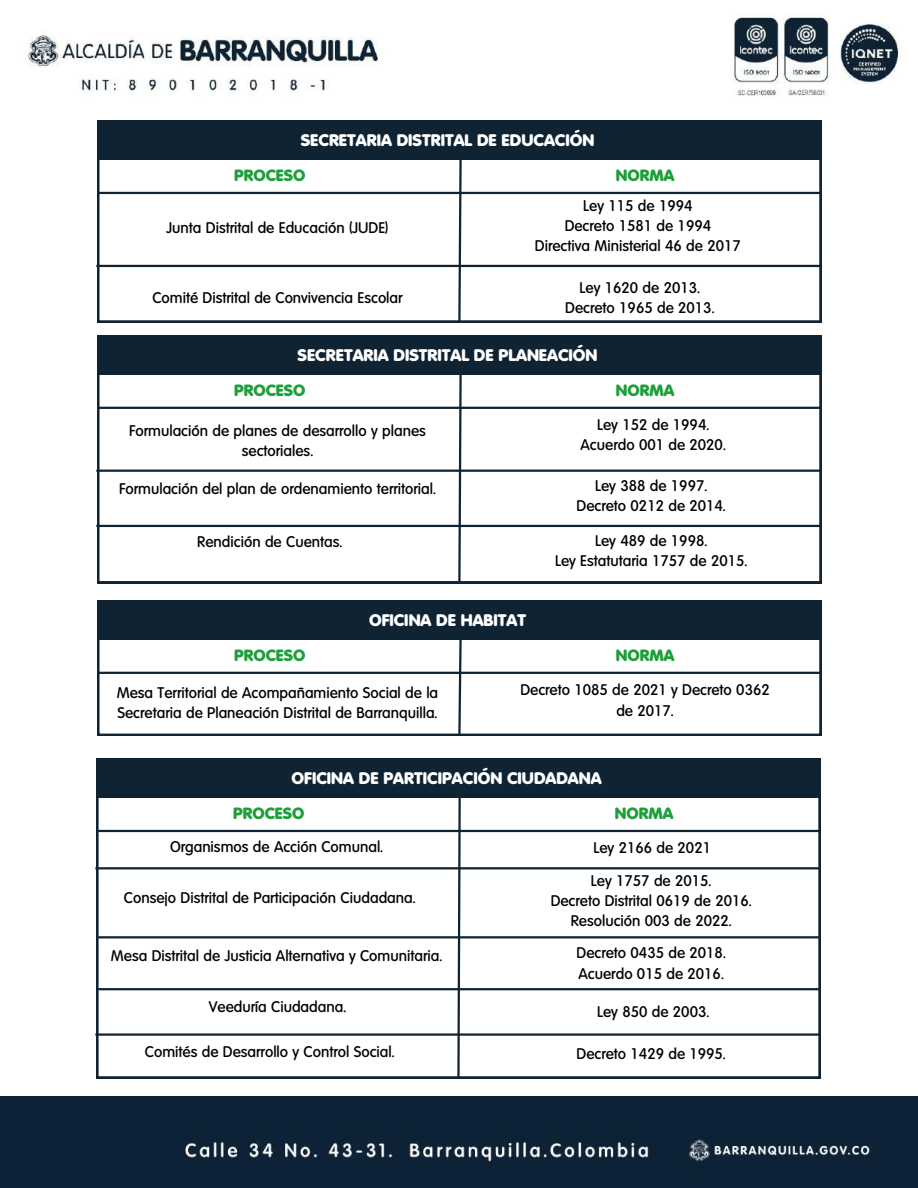
<style>
.page{position:relative;width:918px;height:1188px;background:#fff}
.page>*{position:absolute;margin:0;border:0;box-sizing:border-box;transform-origin:0 0}
.t1{font:800 16.35px "Volkswagen Serial";color:#fff}
.t2{font:800 15.9px "Volkswagen Serial";color:#1d9f3a}
.t3{font:500 15px/20.2px "Volkswagen Serial";color:#000;text-align:center}
</style>
<div class="page">
<img style="left:28px;top:15px;width:871px;height:82px">
<div style="left:0;top:1097px;width:918px;height:91px;background:#0d2237"></div>
<div style="left:97px;top:120px;width:725px;height:40px;background:#0f2333"></div>
<div style="left:97px;top:335px;width:725px;height:40px;background:#0f2333"></div>
<div style="left:96px;top:758px;width:725px;height:40px;background:#0f2333"></div>
<div style="left:97px;top:600px;width:725px;height:40px;background:#0f2333"></div>
<svg style="left:97px;top:160px;width:725px;height:162px"></svg>
<svg style="left:97px;top:375px;width:725px;height:208px"></svg>
<svg style="left:96px;top:798px;width:725px;height:280px"></svg>
<svg style="left:97px;top:640px;width:725px;height:96px"></svg>
<svg style="left:457px;top:160px;width:6px;height:163px"></svg>
<svg style="left:457px;top:375px;width:6px;height:209px"></svg>
<svg style="left:456px;top:798px;width:6px;height:281px"></svg>
<svg style="left:457px;top:640px;width:6px;height:96px"></svg>
<hr style="left:97px;top:192px;width:725px;height:2px;background:#0f2333">
<hr style="left:97px;top:407px;width:725px;height:2px;background:#0f2333">
<hr style="left:96px;top:830px;width:725px;height:2px;background:#0f2333">
<hr style="left:97px;top:672px;width:725px;height:2px;background:#0f2333">
<hr style="left:96px;top:265px;width:725px;height:2px;background:#0f2333">
<hr style="left:96px;top:525px;width:725px;height:2px;background:#0f2333">
<hr style="left:96px;top:988px;width:725px;height:2px;background:#0f2333">
<hr style="left:95px;top:1033px;width:725px;height:3px;background:#0f2333">
<hr style="left:96px;top:936px;width:725px;height:2px;background:#0f2333">
<hr style="left:96px;top:470px;width:725px;height:2px;background:#0f2333">
<hr style="left:95px;top:867px;width:725px;height:2px;background:#0f2333">
<p class="t1" style="left:301px;top:133px;width:295px">SECRETARIA DISTRITAL DE EDUCACIÓN</p>
<p class="t2" style="left:234px;top:168px;width:73px">PROCESO</p>
<p class="t2" style="left:616px;top:168px;width:60px">NORMA</p>
<p class="t3" style="left:167px;top:218px;width:223px">Junta Distrital de Educación (JUDE)</p>
<p class="t3" style="left:152px;top:289px;width:252px">Comité Distrital de Convivencia Escolar</p>
<p class="t3" style="left:535px;top:196px;width:207px">Ley 115 de 1994<br>Decreto 1581 de 1994<br>Directiva Ministerial 46 de 2017</p>
<p class="t3" style="left:565px;top:279px;width:151px">Ley 1620 de 2013.<br>Decreto 1965 de 2013.</p>
<p class="t1" style="left:298px;top:348px;width:302px">SECRETARIA DISTRITAL DE PLANEACIÓN</p>
<p class="t2" style="left:234px;top:383px;width:73px">PROCESO</p>
<p class="t2" style="left:616px;top:383px;width:60px">NORMA</p>
<p class="t3" style="left:129px;top:421px;width:298px">Formulación de planes de desarrollo y planes sectoriales.</p>
<p class="t3" style="left:581px;top:416px;width:147px">Ley 152 de 1994.<br>Acuerdo 001 de 2020.</p>
<p class="t3" style="left:119px;top:480px;width:318px">Formulación del plan de ordenamiento territorial.</p>
<p class="t3" style="left:577px;top:476px;width:151px">Ley 388 de 1997.<br>Decreto 0212 de 2014.</p>
<p class="t3" style="left:197px;top:533px;width:147px">Rendición de Cuentas.</p>
<p class="t3" style="left:555px;top:532px;width:194px">Ley 489 de 1998.<br>Ley Estatutaria 1757 de 2015.</p>
<p class="t1" style="left:369px;top:613px;width:159px">OFICINA DE HABITAT</p>
<p class="t2" style="left:234px;top:648px;width:73px">PROCESO</p>
<p class="t2" style="left:616px;top:648px;width:60px">NORMA</p>
<p class="t3" style="left:117px;top:683px;width:323px;text-align:left">Mesa Territorial de Acompañamiento Social de la<br>Secretaria de Planeación Distrital de Barranquilla.</p>
<p class="t3" style="left:520px;top:680px;width:251px;line-height:21.3px">Decreto 1085 de 2021 y Decreto 0362 de 2017.</p>
<p class="t1" style="left:292px;top:771px;width:312px">OFICINA DE PARTICIPACIÓN CIUDADANA</p>
<p class="t2" style="left:233px;top:806px;width:73px">PROCESO</p>
<p class="t2" style="left:615px;top:806px;width:60px">NORMA</p>
<p class="t3" style="left:170px;top:838px;width:215px">Organismos de Acción Comunal.</p>
<p class="t3" style="left:124px;top:889px;width:293px">Consejo Distrital de Participación Ciudadana.</p>
<p class="t3" style="left:111px;top:946px;width:333px">Mesa Distrital de Justicia Alternativa y Comunitaria.</p>
<p class="t3" style="left:209px;top:998px;width:139px">Veeduría Ciudadana.</p>
<p class="t3" style="left:145px;top:1042px;width:251px">Comités de Desarrollo y Control Social.</p>
<p class="t3" style="left:593px;top:839px;width:119px">Ley 2166 de 2021</p>
<p class="t3" style="left:551px;top:872px;width:203px">Ley 1757 de 2015.<br>Decreto Distrital 0619 de 2016.<br>Resolución 003 de 2022.</p>
<p class="t3" style="left:577px;top:944px;width:151px;text-align:left">Decreto 0435 de 2018.<br>Acuerdo 015 de 2016.</p>
<p class="t3" style="left:597px;top:1003px;width:114px">Ley 850 de 2003.</p>
<p class="t3" style="left:577px;top:1045px;width:151px">Decreto 1429 de 1995.</p>
</div>
